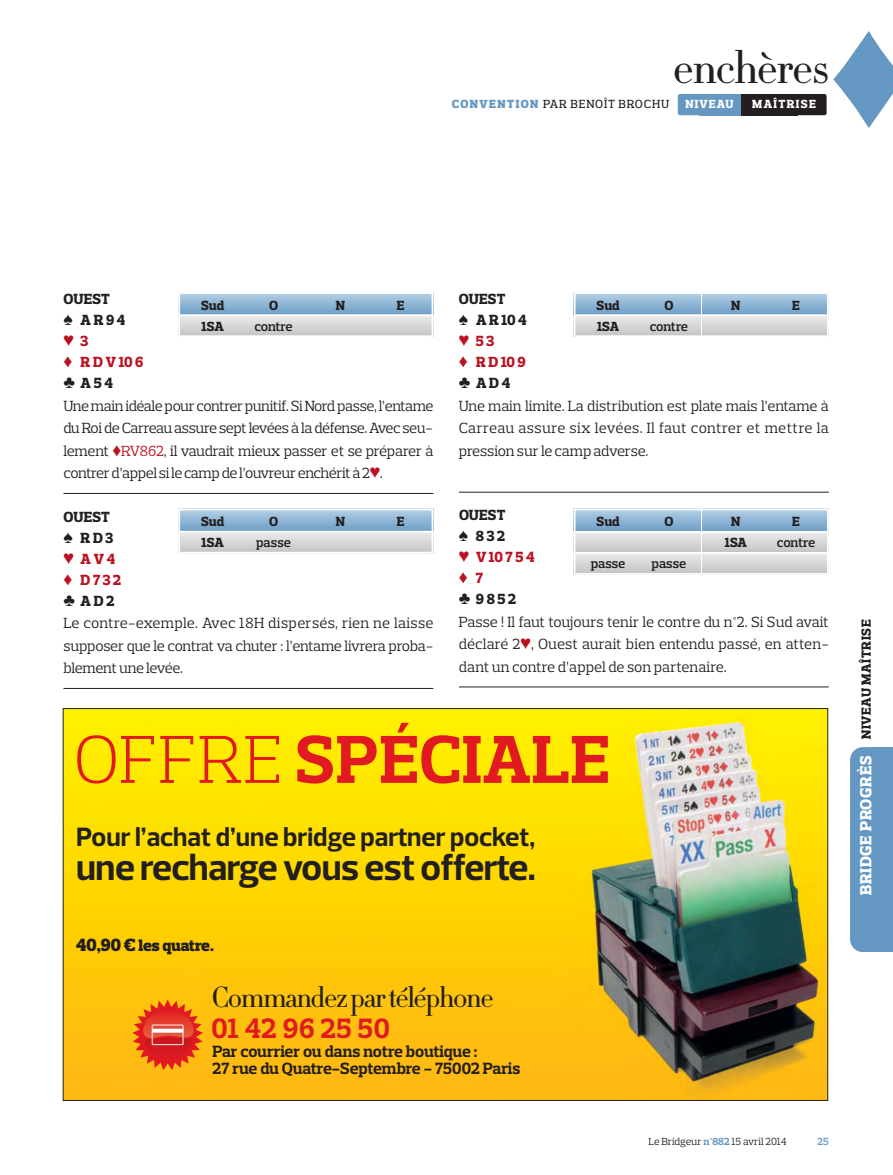
<style>
.page{position:relative;width:893px;height:1175px;background:#fff}
.page>*{position:absolute;margin:0;border:0;box-sizing:border-box;transform-origin:0 0}
.t1{font:700 69px "Prelo Slab";letter-spacing:.015em;color:#e11a22}
.t2{font:45px "Didot HTF L06 Light";letter-spacing:-.035em;color:#231f20}
.t3{font:700 37.5px "Prelo";letter-spacing:-.01em;color:#231f20}
.t4{font:28.5px "Didot HTF L06 Light";letter-spacing:-.05em;color:#231f20}
.t5{font:700 28.5px "Prelo Slab";letter-spacing:.015em;color:#e11a22}
.t6{font:700 27px "Prelo";color:#231f20}
.t7{font:700 16.65px/17px "Prelo Slab";letter-spacing:-.01em;color:#231f20}
.t8{font:900 16.5px "Prelo Slab";letter-spacing:-.01em;color:#231f20}
.t9{font:15px/22.5px "Prelo Slab";letter-spacing:-.015em;color:#231f20;text-align:justify}
.t10{font:800 15px/21px "Prelo Slab";letter-spacing:.01em;color:#231f20}
.t11{font:800 13.5px "Prelo Slab";color:#231f20}
.t12{font:600 13.5px "Prelo Slab";letter-spacing:-.01em;color:#231f20}
.t13{font:800 13.5px "Prelo Slab";letter-spacing:.05em;color:#231f20}
.t14{font:500 12px "Prelo Slab";letter-spacing:.065em;color:#231f20}
.t15{font:800 12px "Prelo Slab";letter-spacing:.115em;color:#fff}
.t16{font:10.5px "Prelo Slab";letter-spacing:-.005em;color:#231f20}
.t17{font:600 10.5px "Prelo Slab";color:#6498c3}
.s1{font-weight:900;color:#6498c3}
.s2{color:#ba1222}
.s3{font-weight:300}
.s4{font-size:18px}
.s5{font-weight:700;color:#6498c3}
.s6{font-size:16.5px;color:#fff}
</style>
<div class="page">
<div style="left:678px;top:94px;width:64px;height:21px;background:#6498c3;border-radius:2px"></div>
<div style="left:699px;top:94px;width:43px;height:21px;background:#6498c3"></div>
<div style="left:742px;top:94px;width:85px;height:21px;background:#231f20;border-radius:2px"></div>
<div style="left:742px;top:94px;width:56px;height:21px;background:#231f20"></div>
<div style="left:850px;top:747px;width:43px;height:205px;background:#6498c3;border-radius:13px"></div>
<div style="left:871px;top:747px;width:22px;height:205px;background:#6498c3"></div>
<hr style="left:63px;top:493px;width:370px;height:1px;background:#231f20">
<hr style="left:63px;top:688px;width:370px;height:1px;background:#231f20">
<hr style="left:459px;top:492px;width:370px;height:1px;background:#231f20">
<hr style="left:459px;top:687px;width:370px;height:1px;background:#231f20">
<svg style="left:178px;top:292px;width:256px;height:45px;background:#b9cbdb"></svg>
<hr style="left:180px;top:335px;width:252px;height:2px;background:#fff">
<svg style="left:573px;top:292px;width:256px;height:45px;background:#b9ccdb"></svg>
<hr style="left:575px;top:335px;width:252px;height:2px;background:#fff">
<svg style="left:178px;top:508px;width:256px;height:46px;background:#b9ccdb"></svg>
<hr style="left:180px;top:552px;width:252px;height:2px;background:#fff">
<svg style="left:573px;top:508px;width:256px;height:67px;background:#c2cfda"></svg>
<hr style="left:575px;top:552px;width:252px;height:2px;background:#fff">
<hr style="left:575px;top:573px;width:252px;height:2px;background:#fff">
<img style="left:65px;top:710px;width:761px;height:389px">
<svg style="left:132px;top:999px;width:71px;height:71px;background:#ea5f1d"></svg>
<h2 class="t2" style="left:673px;top:50px;width:157px">enchères</h2>
<p class="t14" style="left:452px;top:96px;width:219px"><span class="s1">CONVENTION</span> PAR BENOÎT BROCHU</p>
<p class="t15" style="left:686px;top:97px;width:50px">NIVEAU</p>
<p class="t15" style="left:752px;top:97px;width:65px">MAÎTRISE</p>
<p class="t10" style="left:63px;top:288px;width:82px">OUEST<br>♠ A R 9 4<br><span class="s2">♥ 3<br>♦ R D V 10 6 </span>♣ A 5 4</p>
<p class="t9" style="left:63px;top:396px;width:371px">Une main idéale pour contrer punitif. Si Nord passe, l’entame du Roi de Carreau assure sept levées à la défense. Avec seu&shy;lement <span class="s2">♦RV862</span>, il vaudrait mieux passer et se préparer à contrer d’appel si le camp de l’ouvreur enchérit à 2<span class="s2">♥</span>.</p>
<p class="t10" style="left:63px;top:506px;width:59px">OUEST ♠ R D 3 <span class="s2">♥ A V 4 ♦ D 7 3 2 </span>♣ A D 2</p>
<p class="t9" style="left:63px;top:613px;width:371px">Le contre-exemple. Avec 18H dispersés, rien ne laisse supposer que le contrat va chuter : l’entame livrera proba&shy;blement une levée.</p>
<p class="t11" style="left:201px;top:297px;width:25px">Sud</p>
<p class="t11" style="left:269px;top:297px;width:11px">O</p>
<p class="t11" style="left:336px;top:297px;width:11px">N</p>
<p class="t11" style="left:397px;top:297px;width:9px">E</p>
<p class="t11" style="left:202px;top:318px;width:24px">1SA</p>
<p class="t12" style="left:254px;top:321px;width:40px">contre</p>
<p class="t11" style="left:201px;top:514px;width:25px">Sud</p>
<p class="t11" style="left:269px;top:514px;width:11px">O</p>
<p class="t11" style="left:336px;top:514px;width:11px">N</p>
<p class="t11" style="left:397px;top:514px;width:9px">E</p>
<p class="t11" style="left:202px;top:535px;width:24px">1SA</p>
<p class="t12" style="left:256px;top:538px;width:36px">passe</p>
<p class="t10" style="left:459px;top:288px;width:69px">OUEST<br>♠ A R 10 4 <span class="s2">♥ 5 3<br>♦ R D 10 9 </span>♣ A D 4</p>
<p class="t9" style="left:459px;top:396px;width:371px">Une main limite. La distribution est plate mais l’entame à Carreau assure six levées. Il faut contrer et mettre la pression sur le camp adverse.</p>
<p class="t11" style="left:597px;top:297px;width:25px">Sud</p>
<p class="t11" style="left:664px;top:297px;width:11px">O</p>
<p class="t11" style="left:731px;top:297px;width:11px">N</p>
<p class="t11" style="left:792px;top:297px;width:9px">E</p>
<p class="t11" style="left:597px;top:318px;width:24px">1SA</p>
<p class="t12" style="left:650px;top:321px;width:40px">contre</p>
<p class="t10" style="left:459px;top:504px;width:77px">OUEST<br>♠ 8 3 2<br><span class="s2">♥ V 10 7 5 4 ♦ 7<br></span>♣ 9 8 5 2</p>
<p class="t9" style="left:459px;top:612px;width:372px">Passe ! Il faut toujours tenir le contre du n°2. Si Sud avait déclaré 2<span class="s2">♥</span>, Ouest aurait bien entendu passé, en atten&shy;dant un contre d’appel de son partenaire.</p>
<p class="t11" style="left:597px;top:514px;width:25px">Sud</p>
<p class="t11" style="left:664px;top:514px;width:11px">O</p>
<p class="t11" style="left:731px;top:514px;width:11px">N</p>
<p class="t11" style="left:792px;top:514px;width:9px">E</p>
<p class="t11" style="left:725px;top:535px;width:24px">1SA</p>
<p class="t12" style="left:777px;top:538px;width:40px">contre</p>
<p class="t12" style="left:591px;top:559px;width:36px">passe</p>
<p class="t12" style="left:652px;top:559px;width:36px">passe</p>
<h1 class="t1" style="left:73px;top:735px;width:538px"><span class="s3">OFFRE</span> SPÉCIALE</h1>
<h3 class="t6" style="left:76px;top:827px;width:461px">Pour l’achat d’une bridge partner pocket,</h3>
<h3 class="t3" style="left:76px;top:853px;width:461px">une recharge vous est offerte.</h3>
<p class="t8" style="left:76px;top:936px;width:139px"><span class="s4">40,90 €</span> les quatre.</p>
<h3 class="t4" style="left:212px;top:986px;width:284px">Commandez par téléphone</h3>
<h3 class="t5" style="left:212px;top:1018px;width:180px">01 42 96 25 50</h3>
<p class="t7" style="left:213px;top:1044px;width:309px">Par courrier ou dans notre boutique :<br>27 rue du Quatre-Septembre - 75002 Paris</p>
<p class="t16" style="left:649px;top:1138px;width:140px">Le Bridgeur <span class="s5">n°882</span> 15 avril 2014</p>
<p class="t17" style="left:818px;top:1138px;width:13px">25</p>
<p class="t13" style="left:858px;top:895px;width:277px;rotate:-90deg"><span class="s6">BRIDGE PROGRÈS</span> NIVEAU MAÎTRISE</p>
</div>
